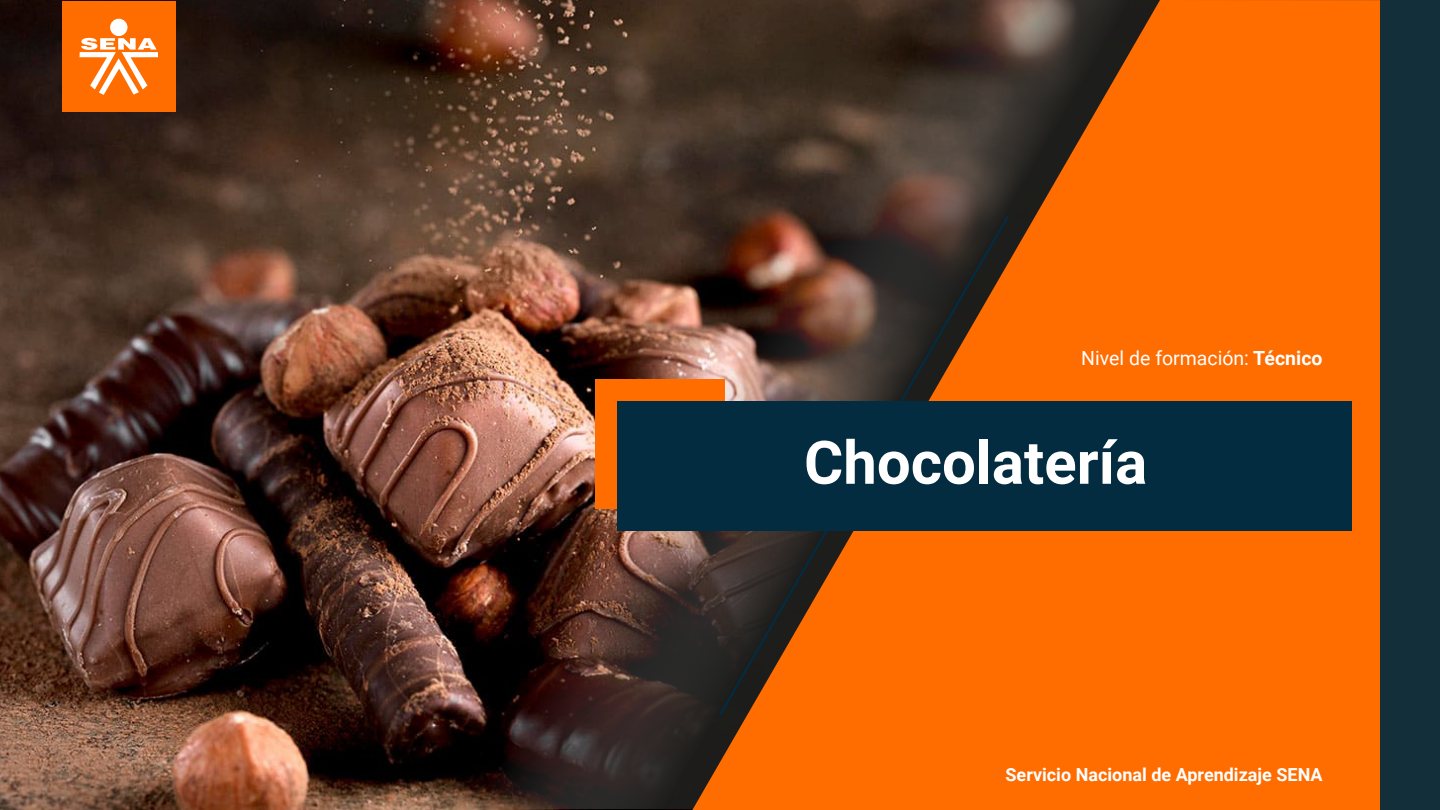
<style>
.page{position:relative;width:1440px;height:810px;background:#fff}
.page>*{position:absolute;margin:0;border:0;box-sizing:border-box;transform-origin:0 0}
.t1{font:700 60px "Roboto";color:#fff}
.t2{font:19.5px "Roboto";color:#fff}
.t3{font:700 18px "Roboto";color:#fff}
.s1{font-weight:700}
</style>
<div class="page">
<img style="left:0;top:0;width:472px;height:810px">
<img style="left:472px;top:0;width:220px;height:555px">
<svg style="left:692px;top:0;width:688px;height:810px;background:#cc5d0b"></svg>
<svg style="left:717px;top:213px;width:294px;height:505px;background:#924c1c"></svg>
<div style="left:595px;top:380px;width:130px;height:129px;background:#ff6c00"></div>
<div style="left:617px;top:401px;width:734px;height:129px;background:#032c40"></div>
<div style="left:1380px;top:0;width:60px;height:810px;background:#132f3a"></div>
<div style="left:62px;top:1px;width:113px;height:111px;background:#ff6c00"></div>
<div style="left:110px;top:19px;width:17px;height:17px;background:#fff;border-radius:50%"></div>
<svg style="left:80px;top:38px;width:78px;height:57px"></svg>
<img style="left:92px;top:555px;width:613px;height:255px">
<img style="left:92px;top:577px;width:613px;height:22px">
<p class="t2" style="left:1081px;top:345px;width:243px">Nivel de formación: <span class="s1">Técnico</span></p>
<h1 class="t1" style="left:804px;top:420px;width:345px">Chocolatería</h1>
<p class="t3" style="left:1006px;top:762px;width:319px">Servicio Nacional de Aprendizaje SENA</p>
</div>
